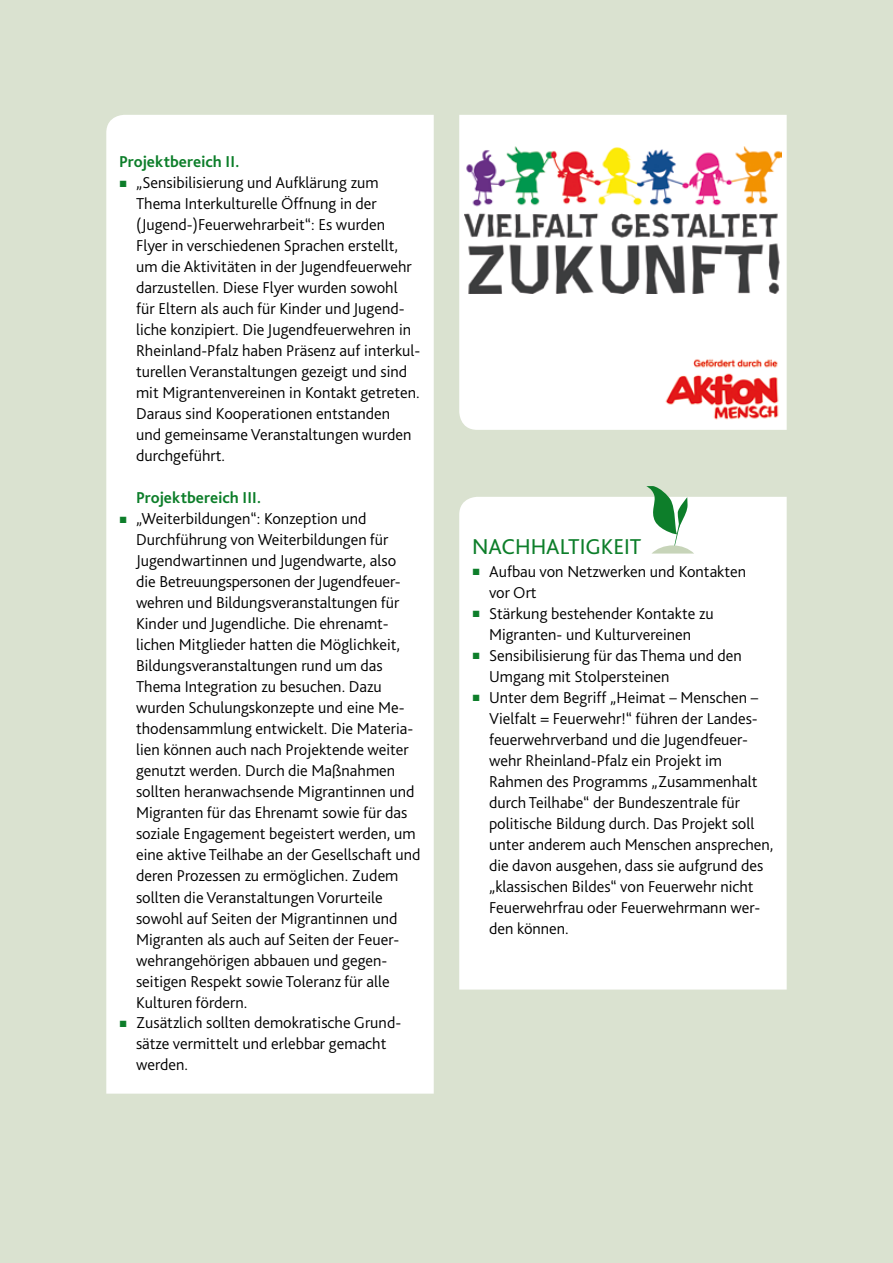
<style>
.page{position:relative;width:893px;height:1263px;background:#dae2d0}
.page>*{position:absolute;margin:0;border:0;box-sizing:border-box;transform-origin:0 0}
.t1{font:22.5px "Bliss 2";color:#0d7e2a}
.t2{font:300 16.5px/21px "Bliss 2";color:#000}
.t3{font:700 16.5px "Bliss 2";letter-spacing:.005em;color:#0d7e2a}
.s1{font-family:"Arial";font-weight:400;font-size:13.5px;color:#0d7e2a}
</style>
<div class="page">
<div style="left:459px;top:497px;width:328px;height:492px;background:#fff"></div>
<svg style="left:646px;top:486px;width:48px;height:68px;background:#b2d3b8"></svg>
<div style="left:106px;top:115px;width:328px;height:979px;background:#fff"></div>
<div style="left:459px;top:115px;width:328px;height:315px;background:#fff"></div>
<img style="left:465px;top:146px;width:316px;height:148px">
<img style="left:659px;top:351px;width:126px;height:74px">
<p class="t3" style="left:119px;top:152px;width:122px">Projektbereich II.</p>
<p class="t2" style="left:136px;top:172px;width:286px;text-indent:-17px"><span class="s1">■</span> „Sensibilisierung und Aufklärung zum Thema Interkulturelle Öffnung in der (Jugend-)Feuerwehrarbeit“: Es wurden Flyer in verschiedenen Sprachen erstellt, um die Aktivitäten in der Jugendfeuerwehr darzustellen. Diese Flyer wurden sowohl<br>für Eltern als auch für Kinder und Jugend&shy;liche konzipiert. Die Jugendfeuerwehren in Rheinland-Pfalz haben Präsenz auf interkul&shy;turellen Veranstaltungen gezeigt und sind mit Migrantenvereinen in Kontakt getreten.<br>Daraus sind Kooperationen entstanden<br>und gemeinsame Veranstaltungen wurden durchgeführt.</p>
<p class="t3" style="left:136px;top:488px;width:127px">Projektbereich III.</p>
<p class="t2" style="left:136px;top:508px;width:286px;text-indent:-17px"><span class="s1">■</span> „Weiterbildungen“: Konzeption und Durchführung von Weiterbildungen für Jugendwartinnen und Jugendwarte, also<br>die Betreuungspersonen der Jugendfeuer&shy;wehren und Bildungsveranstaltungen für Kinder und Jugendliche. Die ehrenamt&shy;lichen Mitglieder hatten die Möglichkeit, Bildungsveranstaltungen rund um das Thema Integration zu besuchen. Dazu wurden Schulungskonzepte und eine Me&shy;thodensammlung entwickelt. Die Materia&shy;lien können auch nach Projektende weiter genutzt werden. Durch die Maßnahmen sollten heranwachsende Migrantinnen und Migranten für das Ehrenamt sowie für das soziale Engagement begeistert werden, um eine aktive Teilhabe an der Gesellschaft und deren Prozessen zu ermöglichen. Zudem sollten die Veranstaltungen Vorurteile sowohl auf Seiten der Migrantinnen und Migranten als auch auf Seiten der Feuer&shy;wehrangehörigen abbauen und gegen&shy;seitigen Respekt sowie Toleranz für alle Kulturen fördern.</p>
<p class="t2" style="left:136px;top:1012px;width:267px;text-indent:-17px"><span class="s1">■</span> Zusätzlich sollten demokratische Grund&shy;sätze vermittelt und erlebbar gemacht werden.</p>
<h1 class="t1" style="left:472px;top:532px;width:99px">NachHALTIG</h1>
<h1 class="t1" style="left:601px;top:532px;width:23px">KEIT</h1>
<p class="t2" style="left:489px;top:560px;width:259px;text-indent:-17px"><span class="s1">■</span> Aufbau von N etzwerken und Kontakten vor Ort</p>
<p class="t2" style="left:472px;top:602px;width:243px;text-align:center"><span class="s1">■</span> Stärkung bestehender Kontakte zu<br>Migranten- und Kulturvereinen</p>
<p class="t2" style="left:489px;top:644px;width:254px;text-indent:-17px"><span class="s1">■</span> Sensibilisierung für das Thema und den<br>U mgang mit Stolpersteinen</p>
<p class="t2" style="left:489px;top:686px;width:286px;text-indent:-17px"><span class="s1">■</span> U nter dem Begriff „Heimat – Menschen – Vielfalt = Feuerwehr!“ führen der Landes&shy;feuerwehrverband und die Jugendfeuer&shy;wehr Rheinland-Pfalz ein Projekt im Rahmen des Programms „Zusammenhalt durch Teilhabe“ der Bundeszentrale für politische Bildung durch. Das Projekt soll unter anderem auch Menschen ansprechen, die davon ausgehen, dass sie aufgrund des „klassischen Bildes“ von Feuerwehr nicht Feuerwehrfrau oder Feuerwehrmann wer&shy;den können.</p>
</div>
